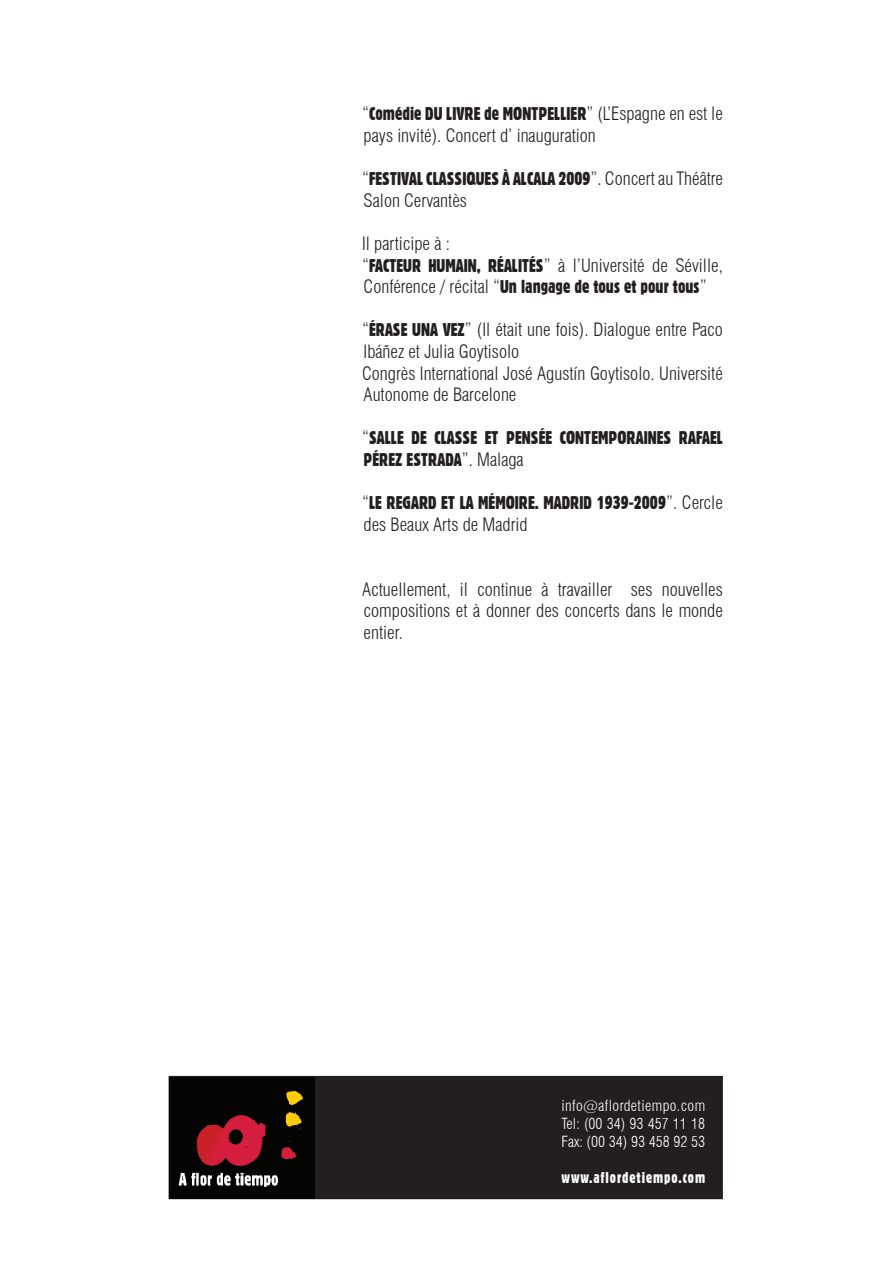
<style>
.page{position:relative;width:893px;height:1263px;background:#fff}
.page>*{position:absolute;margin:0;border:0;box-sizing:border-box;transform-origin:0 0}
.t1{font:300 condensed 18px/21.6px "Swiss 721 BT";color:#231f20}
.t2{font:18px/21.6px "Gothic 821 Condensed BT";color:#231f20}
.t3{font:300 condensed 15px/18px "Swiss 721 BT";color:#fff;text-align:justify}
.t4{font:15px "Gothic 821 Condensed BT";letter-spacing:.06em;color:#fff}
.s1{font-family:"Swiss 721 BT";font-weight:300;font-stretch:condensed}
.s2{font-family:"Gothic 821 Condensed BT";font-weight:400;font-stretch:normal}
</style>
<div class="page">
<div style="left:169px;top:1077px;width:553px;height:121px;background:#231f20"></div>
<div style="left:169px;top:1076px;width:554px;height:123px;border:2px solid #231f20"></div>
<img style="left:169px;top:1077px;width:146px;height:121px">
<p class="t2" style="left:362px;top:103px;width:362px"><span class="s1">“</span>Comédie DU LIVRE de MONTPELLIER<span class="s1">” (L’Espagne en est le</span></p>
<p class="t1" style="left:364px;top:125px;width:234px">pays invité). Concert d’ inauguration</p>
<p class="t2" style="left:362px;top:168px;width:362px"><span class="s1">“</span>FESTIVAL CLASSIQUES À ALCALA 2009<span class="s1">”. Concert au Théâtre</span></p>
<p class="t1" style="left:364px;top:189px;width:105px">Salon Cervantès</p>
<p class="t1" style="left:362px;top:233px;width:362px">Il participe à :<br>“<span class="s2">FACTEUR HUMAIN, RÉALITÉS</span>” à l’Université de Séville,</p>
<p class="t2" style="left:364px;top:276px;width:345px"><span class="s1">Conférence / récital “</span>Un langage de tous et pour tous<span class="s1">”</span></p>
<p class="t1" style="left:362px;top:319px;width:362px">“<span class="s2">ÉRASE UNA VEZ</span>” (Il était une fois). Dialogue entre Paco Ibáñez et Julia Goytisolo<br>Congrès International José Agustín Goytisolo. Université Autonome de Barcelone</p>
<p class="t2" style="left:362px;top:427px;width:362px"><span class="s1">“</span>SALLE DE CLASSE ET PENSÉE CONTEMPORAINES RAFAEL<br>PÉREZ ESTRADA<span class="s1">”. Malaga</span></p>
<p class="t2" style="left:362px;top:492px;width:362px"><span class="s1">“</span>LE REGARD ET LA MÉMOIRE. MADRID 1939-2009<span class="s1">”. Cercle</span></p>
<p class="t1" style="left:364px;top:513px;width:166px">des Beaux Arts de Madrid</p>
<p class="t1" style="left:362px;top:578px;width:362px;text-align:justify">Actuellement, il continue à travailler ses nouvelles compositions et à donner des concerts dans le monde entier.</p>
<p class="t3" style="left:562px;top:1096px;width:145px">info@aflordetiempo.com Tel: (00 34) 93 457 11 18<br>Fax: (00 34) 93 458 92 53</p>
<p class="t4" style="left:562px;top:1168px;width:145px">www.aflordetiempo.com</p>
</div>
